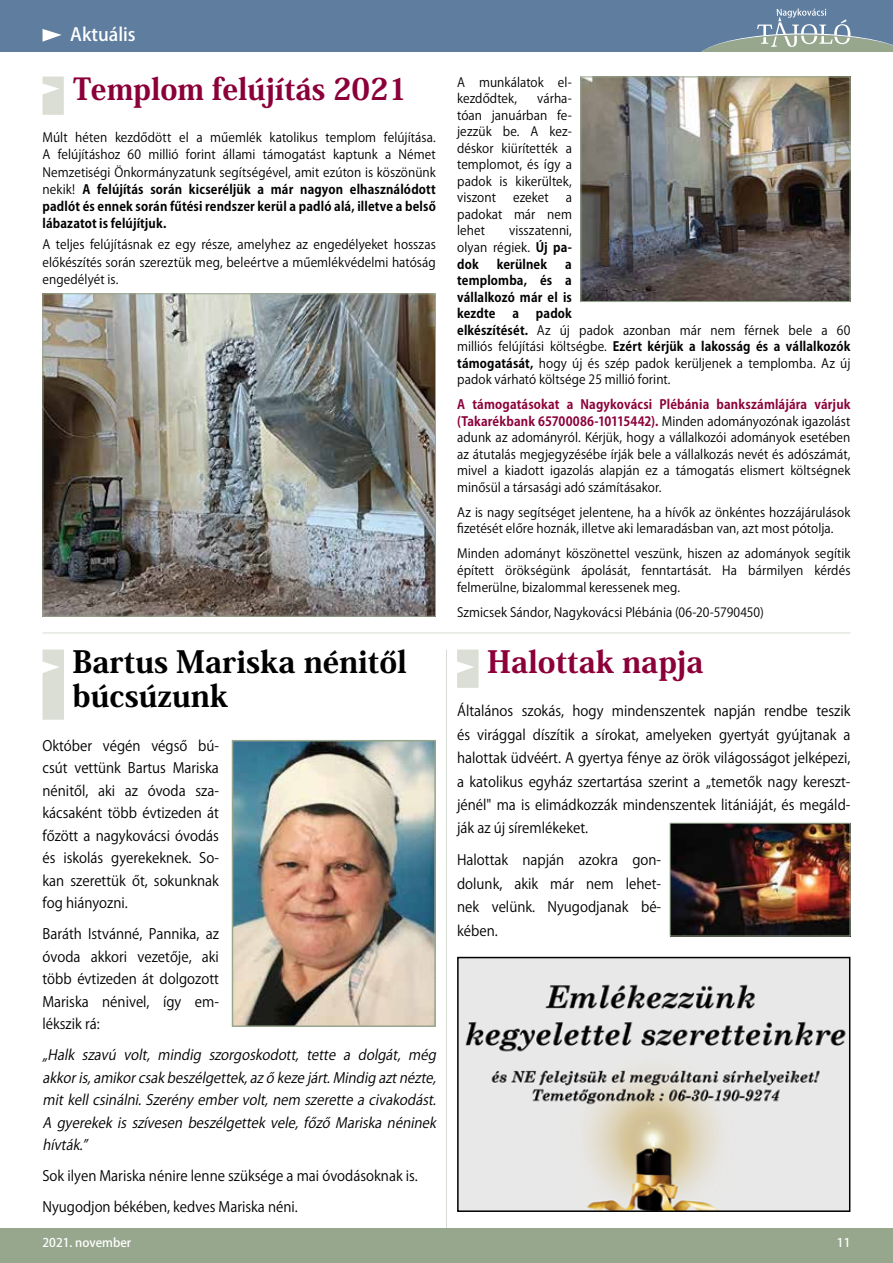
<style>
.page{position:relative;width:893px;height:1263px;background:#fff}
.page>*{position:absolute;margin:0;border:0;box-sizing:border-box;transform-origin:0 0}
.t1{font:800 30.3px/33.3px "Koz Min Pr 6 N";color:#000}
.t2{font:800 30.3px "Koz Min Pr 6 N";color:#8b0039}
.t3{font:800 30px "Koz Min Pr 6 N";color:#8b0039}
.t4{font:500 18px "Koz Go Pr 6 N";color:#fff}
.t5{font:14.25px/22.5px "Koz Go Pr 6 N";color:#000;text-align:justify;scale:.95 1}
.t6{font:italic 14.25px/22.5px "Koz Go Pr 6 N";color:#000;text-align:justify;scale:.95 1}
.t7{font:12.75px/16.5px "Koz Go Pr 6 N";letter-spacing:.005em;color:#000;text-align:justify;scale:.95 1}
.t8{font:700 12.75px/16.5px "Koz Go Pr 6 N";letter-spacing:.01em;color:#000;text-align:justify;scale:.95 1}
.t9{font:500 12px "Koz Go Pr 6 N";color:#fff}
.s1{font-weight:700}
.s2{font-weight:700;color:#8b0039}
</style>
<div class="page">
<div style="left:0;top:1229px;width:893px;height:34px;background:#96a78e"></div>
<div style="left:0;top:0;width:893px;height:51px;background:#5f7d9f"></div>
<svg style="left:43px;top:29px;width:19px;height:13px"></svg>
<svg style="left:702px;top:9px;width:191px;height:42px"></svg>
<svg style="left:43px;top:77px;width:21px;height:38px"></svg>
<img style="left:45px;top:295px;width:389px;height:320px">
<div style="left:43px;top:293px;width:393px;height:324px;border:1px solid #96a78e"></div>
<img style="left:460px;top:960px;width:387px;height:249px">
<div style="left:457px;top:957px;width:393px;height:255px;border:2px solid #000"></div>
<svg style="left:457px;top:649px;width:22px;height:39px"></svg>
<img style="left:672px;top:825px;width:176px;height:109px">
<div style="left:670px;top:823px;width:180px;height:113px;border:1px solid #96a78e"></div>
<img style="left:582px;top:79px;width:266px;height:221px">
<div style="left:580px;top:77px;width:270px;height:225px;border:1px solid #96a78e"></div>
<hr style="left:43px;top:632px;width:807px;height:1px;background:#96a78e">
<hr style="left:446px;top:649px;width:1px;height:581px;background:#96a78e">
<svg style="left:43px;top:649px;width:21px;height:71px"></svg>
<img style="left:235px;top:743px;width:198px;height:281px">
<div style="left:232px;top:740px;width:204px;height:287px;border:2px solid #96a78e"></div>
<h3 class="t4" style="left:70px;top:25px;width:67px">Aktuális</h3>
<h2 class="t3" style="left:73px;top:72px;width:336px">Templom felújítás 2021</h2>
<p class="t7" style="left:43px;top:129px;width:416px;line-height:17.1px">Múlt héten kezdődött el a műemlék katolikus templom felújítása.<br>A felújításhoz 60 millió forint állami támogatást kaptunk a Német Nemzetiségi Önkormányzatunk segítségével, amit ezúton is köszönünk nekik! <span class="s1">A felújítás során kicseréljük a már nagyon elhasználódott padlót és ennek során fűtési rendszer kerül a padló alá, illetve a belső lábazatot is felújítjuk.</span></p>
<p class="t7" style="left:43px;top:237px;width:416px;line-height:17.1px">A teljes felújításnak ez egy része, amelyhez az engedélyeket hosszas előkészítés során szereztük meg, beleértve a műemlékvédelmi hatóság engedélyét is.</p>
<h1 class="t1" style="left:73px;top:646px;width:336px">Bartus Mariska nénitől búcsúzunk</h1>
<p class="t5" style="left:43px;top:735px;width:187px">Október végén végső bú&shy;csút vettünk Bartus Mariska nénitől, aki az óvoda sza&shy;kácsaként több évtizeden át főzött a nagykovácsi óvodás és iskolás gyerekeknek. So&shy;kan szerettük őt, sokunknak fog hiányozni.</p>
<p class="t5" style="left:43px;top:923px;width:187px">Baráth Istvánné, Pannika, az óvoda akkori vezetője, aki több évtizeden át dolgozott Mariska nénivel, így em&shy;lékszik rá:</p>
<p class="t6" style="left:43px;top:1044px;width:420px">„Halk szavú volt, mindig szorgoskodott, tette a dolgát, még akkoris,amikorcsakbeszélgettek,azőkezejárt.Mindigaztnézte, mitkellcsinálni.Szerényembervolt,nem szeretteacivakodást.<br>A gyerekek is szívesen beszélgettek vele, főző Mariska néninek hívták.”</p>
<p class="t5" style="left:43px;top:1160px;width:397px;line-height:31px">Sok ilyen Mariska nénire lenne szüksége a mai óvodásoknak is.<br>Nyugodjon békében, kedves Mariska néni.</p>
<p class="t7" style="left:457px;top:74px;width:122px">A munkálatok el&shy;kezdődtek,</p>
<p class="t7" style="left:457px;top:91px;width:122px;text-indent:80px">várha&shy;tóan januárban fe&shy;jezzük be. A kez&shy;déskor kiürítették a templomot, és így a padok is kikerültek, viszont</p>
<p class="t7" style="left:513px;top:190px;width:39px">ezeket</p>
<p class="t7" style="left:457px;top:190px;width:122px;text-indent:109px">a padokat már nem lehet</p>
<p class="t7" style="left:457px;top:223px;width:122px;text-indent:52px">visszatenni, olyan régiek. <span class="s1">Új pa&shy;dok</span></p>
<p class="t8" style="left:497px;top:256px;width:54px">kerülnek</p>
<p class="t8" style="left:457px;top:256px;width:122px;text-indent:108px">a templomba, és a vállalkozó már el is kezdte</p>
<p class="t7" style="left:457px;top:305px;width:416px;text-align:left;text-indent:79px"><span class="s1">padok<br>elkészítését.</span> Az új padok azonban már nem férnek bele a 60 milliós felújítási költségbe. <span class="s1">Ezért kérjük a lakosság és a vállalkozók támogatását,</span> hogy új és szép padok kerüljenek a templomba. Az új padok várható költsége 25 millió forint.</p>
<p class="t7" style="left:457px;top:397px;width:416px"><span class="s2">A támogatásokat a Nagykovácsi Plébánia bankszámlájára várjuk (Takarékbank 65700086-10115442).</span> Minden adományozónak igazolást adunk az adományról. Kérjük, hogy a vállalkozói adományok esetében az átutalás megjegyzésébe írják bele a vállalkozás nevét és adószámát, mivel a kiadott igazolás alapján ez a támogatás elismert költségnek minősül a társasági adó számításakor.</p>
<p class="t7" style="left:457px;top:504px;width:416px">Az is nagy segítséget jelentene, ha a hívők az önkéntes hozzájárulások fizetését előre hoznák, illetve aki lemaradásban van, azt most pótolja.</p>
<p class="t7" style="left:457px;top:546px;width:416px">Minden adományt köszönettel veszünk, hiszen az adományok segítik épített örökségünk ápolását, fenntartását. Ha bármilyen kérdés felmerülne, bizalommal keressenek meg.</p>
<p class="t7" style="left:457px;top:604px;width:324px">Szmicsek Sándor, Nagykovácsi Plébánia (06-20-5790450)</p>
<p class="t8" style="left:512px;top:305px;width:8px">a</p>
<h1 class="t2" style="left:487px;top:645px;width:218px">Halottak napja</h1>
<p class="t5" style="left:457px;top:700px;width:416px;line-height:23.4px">Általános szokás, hogy mindenszentek napján rendbe teszik és virággal díszítik a sírokat, amelyeken gyertyát gyújtanak a halottak üdvéért. A gyertya fénye az örök világosságot jelképezi, a katolikus egyház szertartása szerint a „temetők nagy kereszt&shy;jénél" ma is elimádkozzák mindenszentek litániáját, és megáld&shy;ják az új síremlékeket.</p>
<p class="t5" style="left:457px;top:849px;width:216px;line-height:23.4px">Halottak napján azokra gon&shy;dolunk, akik már nem lehet&shy;nek velünk. Nyugodjanak bé&shy;kében.</p>
<p class="t9" style="left:43px;top:1236px;width:90px">2021. november</p>
<p class="t9" style="left:837px;top:1236px;width:15px">11</p>
</div>
